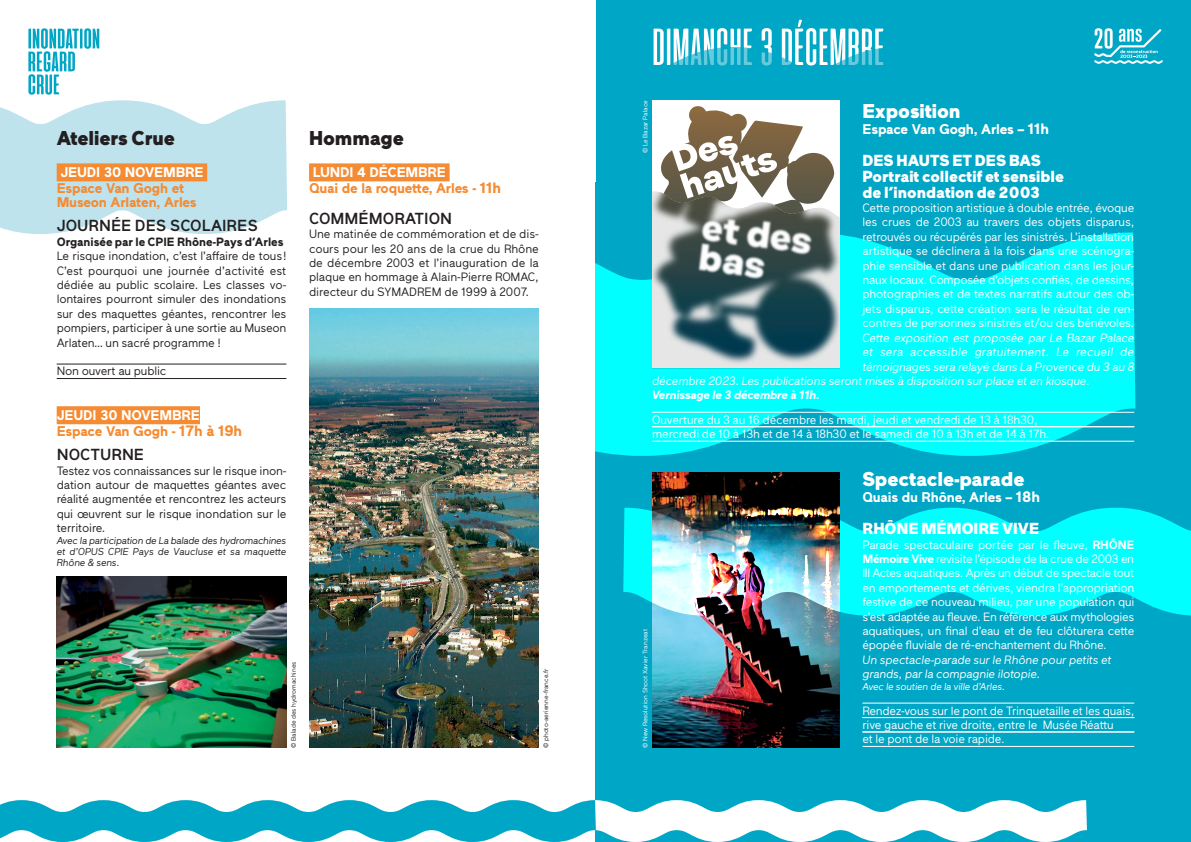
<style>
.page{position:relative;width:1191px;height:842px;background:#fff}
.page>*{position:absolute;margin:0;border:0;box-sizing:border-box;transform-origin:0 0}
.t1{font:52px "Cinematografica";letter-spacing:.01em;color:#fff}
.t2{font:900 20px "Maax Trial";letter-spacing:-.005em;color:#fff}
.t3{font:900 20px "Maax Trial";letter-spacing:-.005em;color:#231f20}
.t4{font:900 16px/16px "Maax Trial";color:#fff}
.t5{font:500 16px "Maax Trial";color:#231f20}
.t6{font:700 14px/14px "Maax";letter-spacing:-.015em;color:#f58b32}
.t7{font:700 14px "Maax";letter-spacing:-.015em;color:#fff}
.t8{font:700 14px "Maax Trial";letter-spacing:-.015em;color:#fff}
.t9{font:12px/14.4px "Maax";letter-spacing:-.02em;color:#fff;text-align:justify}
.t10{font:12px/14.4px "Maax";letter-spacing:-.015em;color:#231f20;text-align:justify}
.t11{font:italic 12px/14.4px "Maax";letter-spacing:-.015em;color:#fff}
.t12{font:italic 12px "Maax";letter-spacing:.015em;color:#fff}
.t13{font:700 12px "Maax Trial";color:#231f20}
.t14{font:italic 700 12px "Maax";letter-spacing:-.015em;color:#fff}
.t15{font:italic 10px/11px "Maax";letter-spacing:-.015em;color:#231f20;text-align:justify}
.t16{font:italic 10px "Maax";letter-spacing:-.015em;color:#fff}
.t17{font:6.5px "Maax";color:#231f20}
.t18{font:6.5px "Maax";color:#fff}
.s1{font-size:15px}
.s2{font-weight:700}
</style>
<div class="page">
<div style="left:595px;top:0;width:596px;height:842px;background:#00a6c5"></div>
<svg style="left:625px;top:800px;width:462px;height:42px"></svg>
<svg style="left:0;top:800px;width:625px;height:42px"></svg>
<svg style="left:1094px;top:28px;width:68px;height:36px"></svg>
<img style="left:652px;top:473px;width:187px;height:275px">
<img style="left:623px;top:507px;width:568px;height:110px">
<svg style="left:28px;top:28px;width:71px;height:17px"></svg>
<svg style="left:0;top:45px;width:396px;height:186px"></svg>
<img style="left:57px;top:576px;width:229px;height:172px">
<svg style="left:13px;top:231px;width:1122px;height:225px"></svg>
<svg style="left:652px;top:106px;width:187px;height:262px;background:#8f9794"></svg>
<div style="left:57px;top:163px;width:150px;height:18px;background:#f58b32"></div>
<hr style="left:57px;top:364px;width:229px;height:1px;background:#231f20">
<hr style="left:57px;top:378px;width:229px;height:1px;background:#231f20">
<div style="left:57px;top:406px;width:143px;height:18px;background:#f58b32"></div>
<div style="left:309px;top:163px;width:140px;height:18px;background:#f58b32"></div>
<hr style="left:652px;top:412px;width:482px;height:1px;background:#fff">
<hr style="left:652px;top:426px;width:482px;height:1px;background:#fff">
<hr style="left:652px;top:441px;width:482px;height:1px;background:#fff">
<hr style="left:862px;top:703px;width:272px;height:1px;background:#fff">
<hr style="left:862px;top:717px;width:272px;height:1px;background:#fff">
<hr style="left:862px;top:732px;width:272px;height:1px;background:#fff">
<hr style="left:862px;top:746px;width:272px;height:1px;background:#fff">
<img style="left:309px;top:309px;width:230px;height:439px">
<h2 class="t3" style="left:57px;top:128px;width:120px">Ateliers Crue</h2>
<p class="t8" style="left:60px;top:165px;width:143px">JEUDI 30 NOVEMBRE</p>
<p class="t6" style="left:57px;top:181px;width:141px">Espace Van Gogh et<br>Museon Arlaten, Arles</p>
<h3 class="t5" style="left:57px;top:217px;width:203px">JOURNÉE DES SCOLAIRES</h3>
<p class="t13" style="left:57px;top:235px;width:228px">ORGANISÉE PAR LE CPIE RHÔNE-PAYS D’ARLES</p>
<p class="t10" style="left:57px;top:248px;width:231px">Le risque inondation, c’est l’affaire de tous !<br>C’est pourquoi une journée d’activité est dédiée au public scolaire. Les classes vo&shy;lontaires pourront simuler des inondations sur des maquettes géantes, rencontrer les pompiers, participer à une sortie au Museon Arlaten… un sacré programme !</p>
<p class="t10" style="left:57px;top:363px;width:111px">Non ouvert au public</p>
<p class="t8" style="left:57px;top:408px;width:143px">JEUDI 30 NOVEMBRE</p>
<p class="t6" style="left:57px;top:424px;width:187px">Espace Van Gogh - <span class="s1">17h à 19h</span></p>
<h3 class="t5" style="left:57px;top:446px;width:87px">NOCTURNE</h3>
<p class="t10" style="left:57px;top:463px;width:231px">Testez vos connaissances sur le risque inon&shy;dation autour de maquettes géantes avec réalité augmentée et rencontrez les acteurs qui œuvrent sur le risque inondation sur le territoire.</p>
<p class="t15" style="left:57px;top:535px;width:231px">Avec la participation de La balade des hydromachines et d’OPUS CPIE Pays de Vaucluse et sa maquette Rhône &amp; sens.</p>
<h2 class="t3" style="left:309px;top:128px;width:96px">Hommage</h2>
<p class="t8" style="left:313px;top:165px;width:133px">LUNDI 4 DÉCEMBRE</p>
<p class="t6" style="left:309px;top:181px;width:193px">Quai de la roquette, Arles - <span class="s1">11h</span></p>
<h3 class="t5" style="left:309px;top:210px;width:125px">COMMÉMORATION</h3>
<p class="t10" style="left:309px;top:226px;width:231px">Une matinée de commémoration et de dis&shy;cours pour les 20 ans de la crue du Rhône de décembre 2003 et l’inauguration de la plaque en hommage à Alain-Pierre ROMAC, directeur du SYMADREM de 1999 à 2007.</p>
<p class="t17" style="left:289px;top:748px;width:88px;rotate:-90deg">© Balade des hydromachines</p>
<p class="t17" style="left:541px;top:748px;width:81px;rotate:-90deg">© photo-aerienne-france.fr</p>
<h1 class="t1" style="left:652px;top:19px;width:231px">DIMANCHE 3 DÉCEMBRE</h1>
<p class="t18" style="left:641px;top:153px;width:55px;rotate:-90deg">© Le Bazar Palace</p>
<h2 class="t2" style="left:862px;top:100px;width:100px">Exposition</h2>
<p class="t7" style="left:862px;top:120px;width:188px">Espace Van Gogh, Arles – <span class="s1">11h</span></p>
<h3 class="t4" style="left:862px;top:152px;width:124px">Des hauts et des</h3>
<h3 class="t4" style="left:862px;top:152px;width:203px;text-indent:147px">bas<br>Portrait collectif et sensible de l’inondation de 2003</h3>
<p class="t9" style="left:862px;top:200px;width:273px">Cette proposition artistique à double entrée, évoque les crues de 2003 au travers des objets disparus, retrouvés ou récupérés par les sinistrés. L’installation artistique se déclinera à la fois dans une scénogra&shy;phie sensible et dans une publication dans les jour&shy;naux locaux. Composée d’objets confiés, de dessins, photographies et de textes narratifs autour des ob&shy;jets disparus, cette création sera le résultat de ren&shy;contres de personnes sinistrés et/ou des bénévoles.</p>
<p class="t11" style="left:862px;top:330px;width:273px">Cette exposition est proposée par Le Bazar Palace</p>
<p class="t12" style="left:862px;top:344px;width:273px">et sera accessible gratuitement. Le recueil de</p>
<p class="t11" style="left:862px;top:359px;width:273px">témoignages sera relayé dans La Provence du 3 au 8</p>
<p class="t11" style="left:652px;top:373px;width:439px">décembre 2023. Les publications seront mises à disposition sur place et en kiosque.</p>
<p class="t14" style="left:652px;top:387px;width:169px">Vernissage le 3 décembre à 11h.</p>
<p class="t9" style="left:652px;top:412px;width:399px">Ouverture du 3 au 16 décembre les mardi, jeudi et vendredi de 13 à 18h30, mercredi de 10 à 13h et de 14 à 18h30 et le samedi de 10 à 13h et de 14 à 17h.</p>
<h2 class="t2" style="left:862px;top:469px;width:163px">Spectacle-parade</h2>
<p class="t7" style="left:862px;top:488px;width:179px">Quais du Rhône, Arles – <span class="s1">18h</span></p>
<h3 class="t4" style="left:862px;top:521px;width:167px">RHÔNE Mémoire Vive</h3>
<p class="t9" style="left:862px;top:537px;width:273px">Parade spectaculaire portée par le fleuve, <span class="s2">RHÔNE Mémoire Vive</span> revisite l’épisode de la crue de 2003 en III Actes aquatiques. Après un début de spectacle tout en emportements et dérives, viendra l’appropriation festive de ce nouveau milieu, par une population qui s’est adaptée au fleuve. En référence aux mythologies aquatiques, un final d’eau et de feu clôturera cette épopée fluviale de ré-enchantement du Rhône.</p>
<p class="t11" style="left:862px;top:652px;width:251px">Un spectacle-parade sur le Rhône pour petits et grands, par la compagnie ilotopie.</p>
<p class="t16" style="left:862px;top:680px;width:144px">Avec le soutien de la ville d’Arles.</p>
<p class="t9" style="left:862px;top:703px;width:273px;text-align:left">Rendez-vous sur le pont de Trinquetaille et les quais, rive gauche et rive droite, entre le Musée Réattu<br>et le pont de la voie rapide.</p>
<p class="t18" style="left:641px;top:748px;width:120px;rotate:-90deg">© New Resolution Shoot Xavier Tranzeat</p>
</div>
